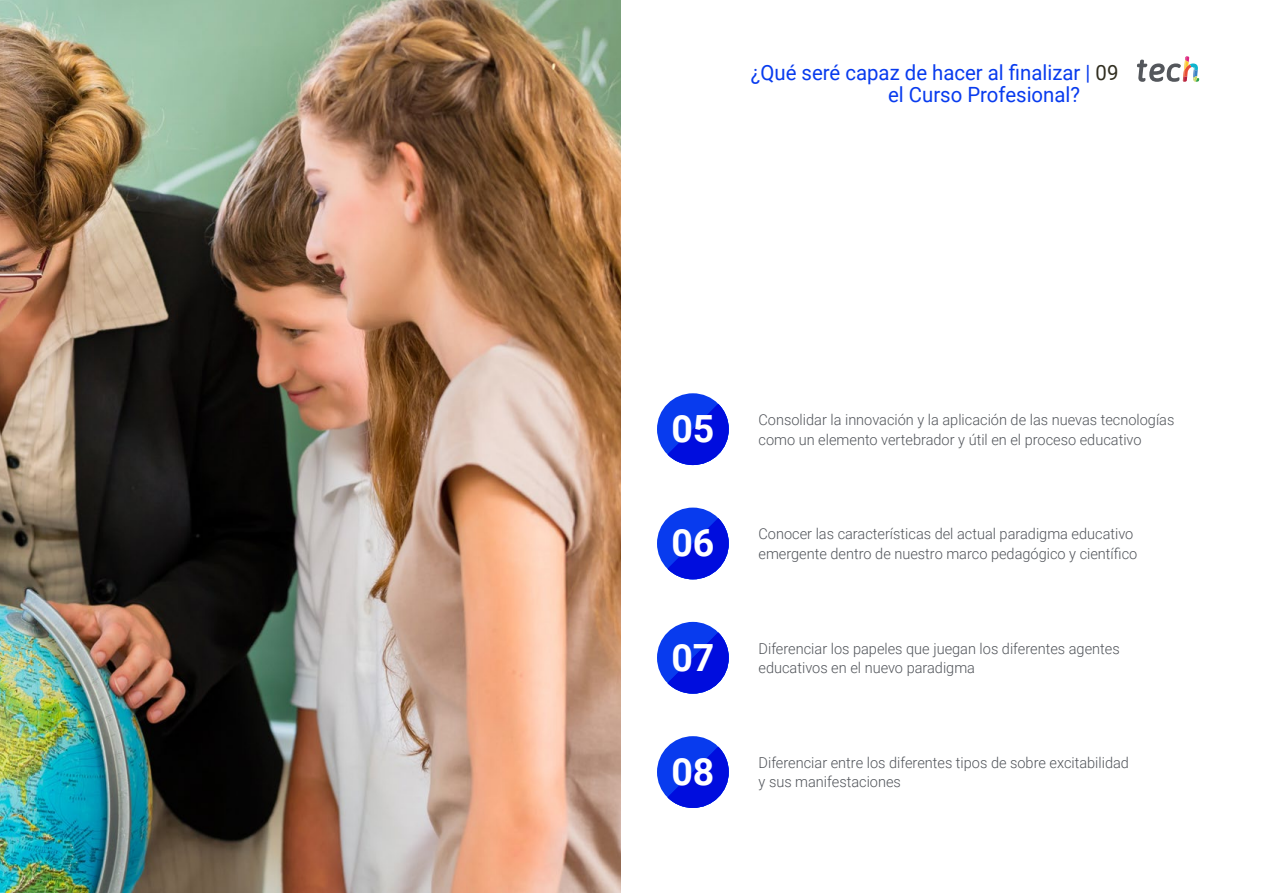
<style>
.page{position:relative;width:1263px;height:893px;background:#fff}
.page>*{position:absolute;margin:0;border:0;box-sizing:border-box;transform-origin:0 0}
.t1{font:700 37.5px "Roboto";color:#fff}
.t2{font:21px/22.5px "Roboto";color:#083bee}
.t3{font:300 15px/19.5px "Roboto";color:#52555b}
.s1{color:#312e20}
</style>
<div class="page">
<div style="left:657px;top:508px;width:72px;height:71px;background:#083bee;border-radius:50%"></div>
<svg style="left:667px;top:518px;width:62px;height:61px"></svg>
<div style="left:657px;top:736px;width:72px;height:72px;background:#083bee;border-radius:50%"></div>
<svg style="left:667px;top:747px;width:62px;height:61px"></svg>
<div style="left:657px;top:622px;width:72px;height:72px;background:#083bee;border-radius:50%"></div>
<svg style="left:667px;top:632px;width:62px;height:62px"></svg>
<div style="left:657px;top:393px;width:72px;height:72px;background:#083bee;border-radius:50%"></div>
<svg style="left:667px;top:404px;width:62px;height:61px"></svg>
<img style="left:0;top:0;width:621px;height:893px">
<svg style="left:1137px;top:56px;width:62px;height:26px"></svg>
<h2 class="t2" style="left:888px;top:60px;width:232px;text-indent:-137px">¿Qué seré capaz de hacer al finalizar | <span class="s1">09 </span>el Curso Profesional?</h2>
<h1 class="t1" style="left:671px;top:402px;width:45px">05</h1>
<p class="t3" style="left:758px;top:409px;width:417px">Consolidar la innovación y la aplicación de las nuevas tecnologías</p>
<p class="t3" style="left:758px;top:429px;width:385px">como un elemento vertebrador y útil en el proceso educativo</p>
<h1 class="t1" style="left:671px;top:517px;width:45px">06</h1>
<p class="t3" style="left:758px;top:524px;width:380px">Conocer las características del actual paradigma educativo emergente dentro de nuestro marco pedagógico y científico</p>
<h1 class="t1" style="left:671px;top:631px;width:45px">07</h1>
<p class="t3" style="left:758px;top:638px;width:363px">Diferenciar los papeles que juegan los diferentes agentes educativos en el nuevo paradigma</p>
<h1 class="t1" style="left:671px;top:745px;width:45px">08</h1>
<p class="t3" style="left:758px;top:752px;width:372px">Diferenciar entre los diferentes tipos de sobre excitabilidad y sus manifestaciones</p>
</div>
